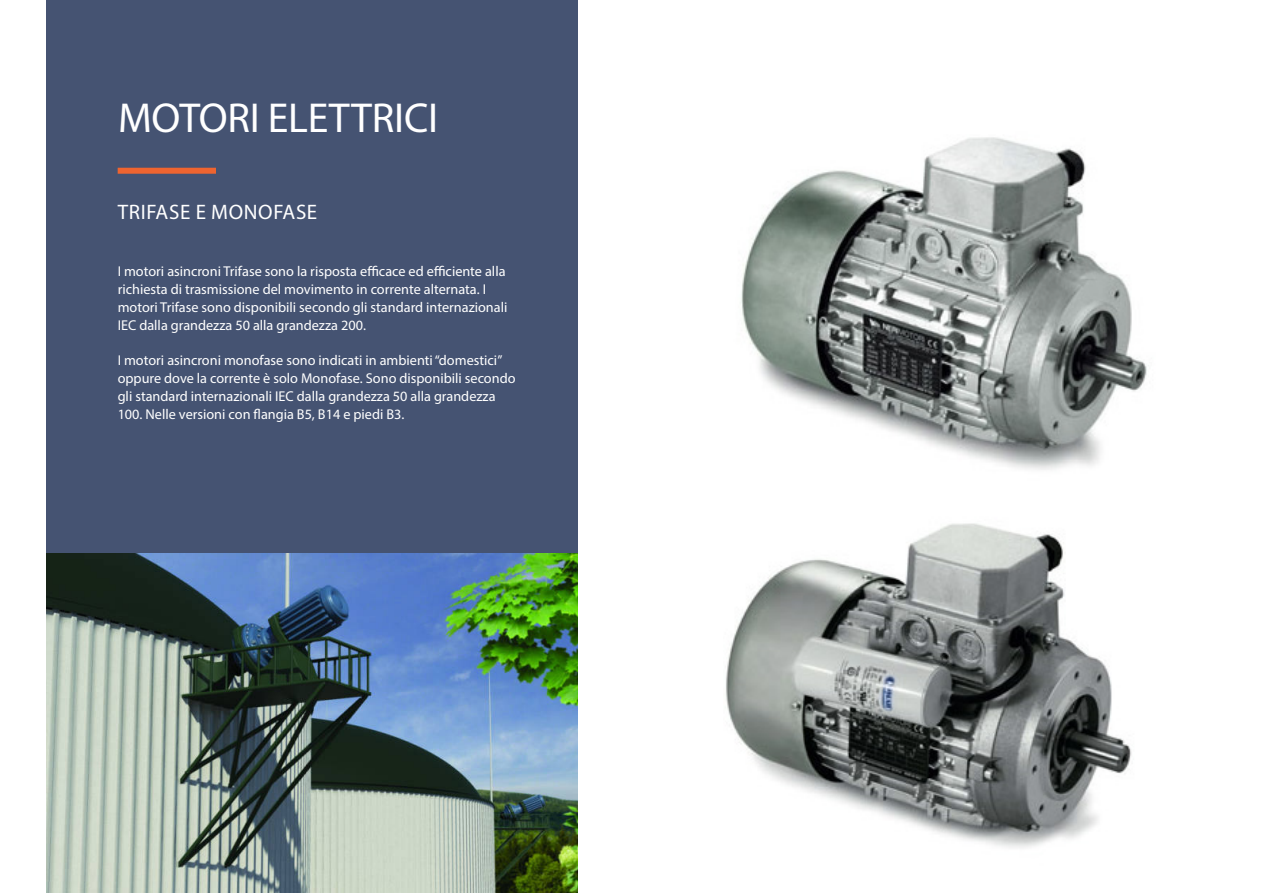
<style>
.page{position:relative;width:1263px;height:893px;background:#fff}
.page>*{position:absolute;margin:0;border:0;box-sizing:border-box;transform-origin:0 0}
.BODY_TITTLE{font:42px "Myriad Pro";letter-spacing:-.005em;color:#fff}
.Title{font:21px "Myriad Pro";letter-spacing:.03em;color:#fff}
.body_text{font:14.25px/18px "Myriad Pro";color:#fff}
</style>
<div class="page">
<img style="left:46px;top:553px;width:532px;height:340px">
<img style="left:726px;top:523px;width:406px;height:325px">
<img style="left:741px;top:137px;width:406px;height:333px">
<div style="left:46px;top:0;width:532px;height:553px;background:#455372"></div>
<div style="left:118px;top:168px;width:98px;height:6px;background:#ee6430"></div>
<p class="BODY_TITTLE" style="left:118px;top:92px;width:322px">MOTORI ELETTRICI</p>
<p class="Title" style="left:118px;top:199px;width:201px">TRIFASE E MONOFASE</p>
<p class="body_text" style="left:118px;top:262px;width:391px">I motori asincroni Trifase sono la risposta efficace ed efficiente alla richiesta di trasmissione del movimento in corrente alternata. I motori Trifase sono disponibili secondo gli standard internazionali IEC dalla grandezza 50 alla grandezza 200.</p>
<p class="body_text" style="left:118px;top:351px;width:399px">I motori asincroni monofase sono indicati in ambienti “domestici” oppure dove la corrente è solo Monofase. Sono disponibili secondo gli standard internazionali IEC dalla grandezza 50 alla grandezza 100. Nelle versioni con flangia B5, B14 e piedi B3.</p>
</div>
